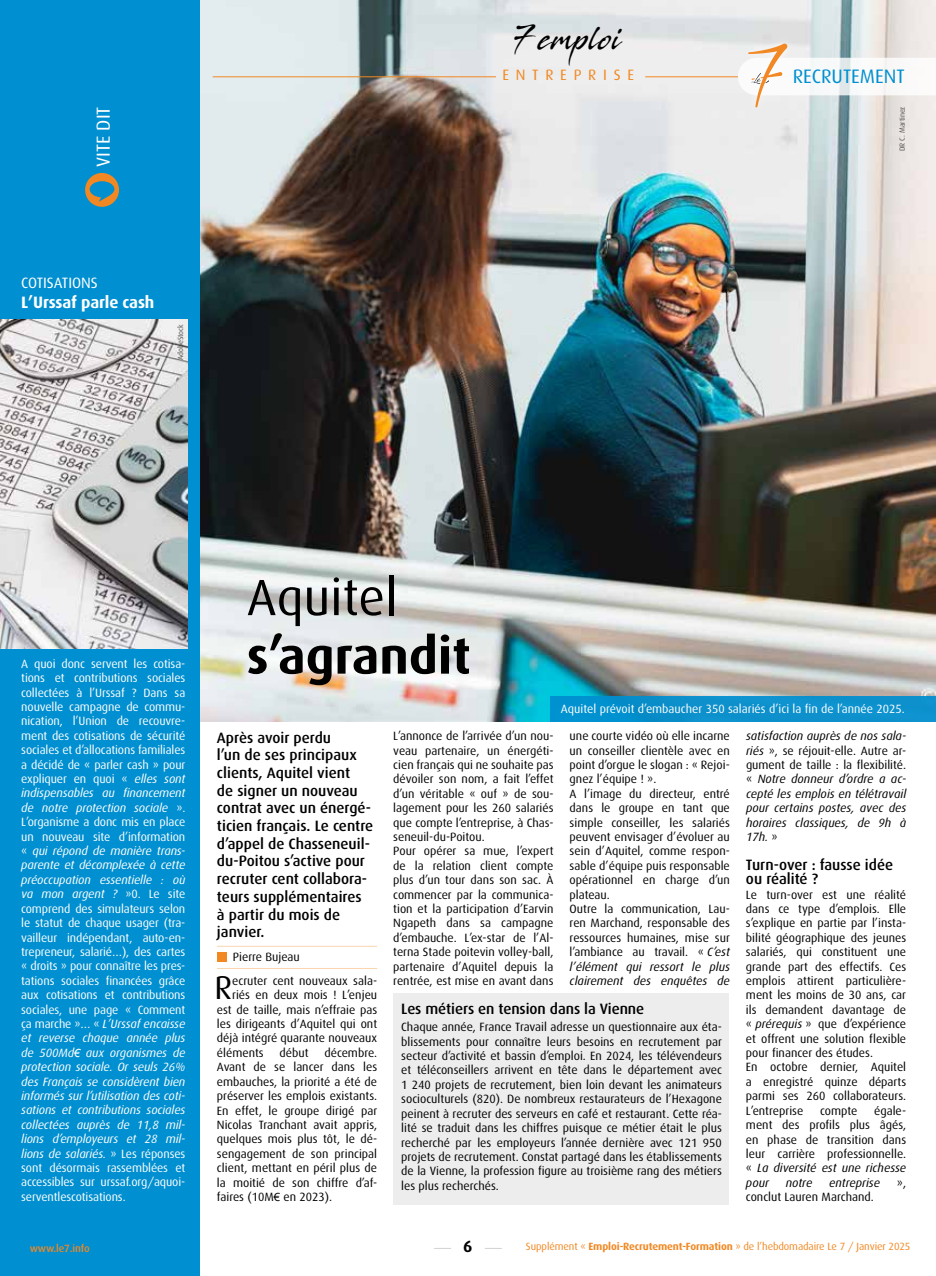
<style>
.page{position:relative;width:936px;height:1276px;background:#fff}
.page>*{position:absolute;margin:0;border:0;box-sizing:border-box;transform-origin:0 0}
.t1{font:700 51px "Dax";color:#000}
.t2{font:51px "Dax";color:#000}
.t3{font:33px "Dax";color:#000}
.t4{font:32.1px "Stingray";letter-spacing:.04em;color:#000;scale:.74 1}
.t5{font:19.5px "Dax";color:#008fd0}
.t6{font:18.9px "Dax";color:#fff}
.t7{font:700 16.5px "Dax";letter-spacing:-.01em;color:#fff}
.t8{font:700 16.5px "Dax";color:#000}
.t9{font:500 15px/17.7px "Dax";color:#000}
.t10{font:15px "Dax";color:#fff}
.t11{font:15px "Dax";letter-spacing:.45em;color:#f18821}
.t12{font:12px/14.4px "Dax";color:#000;text-align:justify}
.t13{font:12px/14.4px "Dax";letter-spacing:-.01em;color:#fff;text-align:justify}
.t14{font:italic 12px/14.4px "Dax";color:#000;text-align:justify}
.t15{font:10.5px "Dax";letter-spacing:-.01em;color:#f18823}
.t16{font:500 10.5px "Dax";letter-spacing:-.01em;color:#f18823}
.t17{font:7.5px "Dax";letter-spacing:-.01em;color:#424241}
.s1{font-style:italic}
.s2{font-family:"Arial";font-style:italic;font-size:11.25px}
.s3{font-family:"Arial";font-size:11.25px}
.s4{font-style:normal}
.s5{font-weight:700}
</style>
<div class="page">
<img style="left:200px;top:0;width:735px;height:722px">
<div style="left:0;top:0;width:200px;height:1276px;background:#008fd0"></div>
<hr style="left:217px;top:946px;width:160px;height:1px;background:#f18821">
<div style="left:217px;top:952px;width:9px;height:9px;background:#f18821"></div>
<hr style="left:217px;top:968px;width:160px;height:1px;background:#f18821">
<hr style="left:213px;top:77px;width:283px;height:1px;background:#f18821">
<hr style="left:645px;top:77px;width:92px;height:1px;background:#f18821">
<svg style="left:85px;top:173px;width:34px;height:34px"></svg>
<div style="left:550px;top:696px;width:385px;height:26px;background:linear-gradient(to right,#0290cd,#1292cd)"></div>
<img style="left:0;top:320px;width:187px;height:328px">
<svg style="left:434px;top:1248px;width:17px;height:1px"></svg>
<svg style="left:485px;top:1248px;width:17px;height:1px"></svg>
<div style="left:741px;top:36px;width:53px;height:78px;background:#e2e3e3"></div>
<svg style="left:737px;top:43px;width:198px;height:65px"></svg>
<div style="left:393px;top:993px;width:336px;height:211px;background:#ededed"></div>
<h3 class="t6" style="left:93px;top:167px;width:62px;rotate:-90deg">VITE DIT</h3>
<p class="t10" style="left:21px;top:274px;width:78px">COTISATIONS</p>
<h3 class="t7" style="left:21px;top:293px;width:135px">L’Urssaf parle cash</h3>
<p class="t17" style="left:176px;top:360px;width:37px;rotate:-90deg">AdobeStock</p>
<h3 class="t4" style="left:512px;top:17px;width:149px">7 emploi</h3>
<p class="t11" style="left:502px;top:66px;width:133px">ENTREPRISE</p>
<h3 class="t5" style="left:792px;top:66px;width:113px">RECRUTEMENT</h3>
<p class="t17" style="left:897px;top:151px;width:46px;rotate:-90deg">DR C. Martinez</p>
<p class="t13" style="left:21px;top:656px;width:166px">A quoi donc servent les cotisa&shy;tions et contributions sociales collectées à l’Urssaf ? Dans sa nouvelle campagne de commu&shy;nication, l’Union de recouvre&shy;ment des cotisations de sécurité sociales et d’allocations familiales a décidé de « parler cash » pour expliquer en quoi « <span class="s1">elles sont indispensables au financement de notre protection sociale</span> ».<br>L’organisme a donc mis en place un nouveau site d’information « <span class="s1">qui répond de manière trans&shy;parente et décomplexée à cette préoccupation essentielle : où va mon argent ?</span> »0. Le site comprend des simulateurs selon le statut de chaque usager (tra&shy;vailleur indépendant, auto-en&shy;trepreneur, salarié…), des cartes « droits » pour connaître les pres&shy;tations sociales financées grâce aux cotisations et contributions sociales, une page « Comment ça marche »… « <span class="s1">L’Urssaf encaisse et reverse chaque année plus de 500Md</span><span class="s2">€</span> <span class="s1">aux organismes de protection sociale. Or seuls 26% des Français se considèrent bien informés sur l’utilisation des coti&shy;sations et contributions sociales collectées auprès de 11,8 mil&shy;lions d’employeurs et 28 mil&shy;lions de salariés.</span> » Les réponses sont désormais rassemblées et accessibles sur urssaf.org/aquoi&shy;serventlescotisations.</p>
<h1 class="t2" style="left:247px;top:569px;width:152px">Aquitel</h1>
<h1 class="t1" style="left:247px;top:627px;width:225px">s’agrandit</h1>
<p class="t13" style="left:561px;top:701px;width:345px">Aquitel prévoit d’embaucher 350 salariés d’ici la fin de l’année 2025.</p>
<p class="t9" style="left:217px;top:728px;width:158px">Après avoir perdu<br>l’un de ses principaux clients, Aquitel vient<br>de signer un nouveau contrat avec un énergé&shy;ticien français. Le centre d’appel de Chasseneuil&shy;du-Poitou s’active pour recruter cent collabora&shy;teurs supplémentaires<br>à partir du mois de janvier.</p>
<p class="t12" style="left:233px;top:949px;width:68px">Pierre Bujeau</p>
<h2 class="t3" style="left:214px;top:969px;width:19px">R</h2>
<p class="t12" style="left:232px;top:973px;width:146px">ecruter cent nouveaux sala-</p>
<p class="t12" style="left:232px;top:988px;width:146px">riés en deux mois ! L’enjeu</p>
<p class="t12" style="left:217px;top:1002px;width:162px">est de taille, mais n’effraie pas</p>
<p class="t12" style="left:217px;top:1017px;width:162px">les dirigeants d’Aquitel qui ont</p>
<p class="t12" style="left:217px;top:1031px;width:162px">déjà intégré quarante nouveaux</p>
<p class="t12" style="left:217px;top:1045px;width:48px">éléments</p>
<p class="t12" style="left:279px;top:1045px;width:31px">début</p>
<p class="t12" style="left:217px;top:1045px;width:162px;text-indent:107px">décembre.<br>Avant de se lancer dans les embauches, la priorité a été de préserver les emplois existants.<br>En effet, le groupe dirigé par Nicolas Tranchant avait appris, quelques mois plus tôt, le dé&shy;sengagement de son principal client, mettant en péril plus de la moitié de son chiffre d’af&shy;faires (10M<span class="s3">€</span> en 2023).</p>
<p class="t12" style="left:393px;top:729px;width:162px;text-align:left">L’annonce de l’arrivée d’un nou&shy;veau partenaire, un énergéti&shy;cien français qui ne souhaite pas dévoiler son nom, a fait l’effet d’un véritable « ouf » de sou&shy;lagement pour les 260 salariés que compte l’entreprise, à Chas&shy;seneuil-du-Poitou.<br>Pour opérer sa mue, l’expert de la relation client compte plus d’un tour dans son sac. À commencer par la communica&shy;tion et la participation d’Earvin<br>Ngapeth dans sa campagne d’embauche. L’ex-star de l’Al&shy;terna Stade poitevin volley-ball, partenaire d’Aquitel depuis la rentrée, est mise en avant dans</p>
<p class="t12" style="left:569px;top:729px;width:162px;text-align:left">une courte vidéo où elle incarne un conseiller clientèle avec en point d’orgue le slogan : « Rejoi&shy;gnez l’équipe ! ».<br>A l’image du directeur, entré dans le groupe en tant que simple conseiller, les salariés peuvent envisager d’évoluer au sein d’Aquitel, comme respon&shy;sable d’équipe puis responsable opérationnel en charge d’un plateau.<br>Outre la communication, Lau&shy;ren Marchand, responsable des ressources humaines, mise sur l’ambiance au travail. « <span class="s1">C’est l’élément qui ressort le plus clairement des enquêtes de</span></p>
<p class="t14" style="left:746px;top:729px;width:162px">satisfaction auprès de nos sala&shy;riés <span class="s4">», se réjouit-elle. Autre ar&shy;gument de taille : la flexibilité. «</span> Notre donneur d’ordre a ac&shy;cepté les emplois en télétravail pour certains postes, avec des horaires classiques, de 9h à 17h. <span class="s4">»</span></p>
<p class="t9" style="left:746px;top:857px;width:149px;line-height:14.4px">Turn-over : fausse idée ou réalité ?</p>
<p class="t12" style="left:746px;top:887px;width:162px;text-align:left">Le turn-over est une réalité dans ce type d’emplois. Elle s’explique en partie par l’insta&shy;bilité géographique des jeunes salariés, qui constituent une grande part des effectifs. Ces emplois attirent particulière&shy;ment les moins de 30 ans, car ils demandent davantage de « <span class="s1">prérequis</span> » que d’expérience et offrent une solution flexible pour financer des études.<br>En octobre dernier, Aquitel a enregistré quinze départs parmi ses 260 collaborateurs.<br>L’entreprise</p>
<p class="t9" style="left:401px;top:1000px;width:244px">Les métiers en tension dans la Vienne</p>
<p class="t12" style="left:401px;top:1020px;width:322px">Chaque année, France Travail adresse un questionnaire aux éta&shy;blissements pour connaître leurs besoins en recrutement par secteur d’activité et bassin d’emploi. En 2024, les télévendeurs et téléconseillers arrivent en tête dans le département avec 1 240 projets de recrutement, bien loin devant les animateurs socioculturels (820). De nombreux restaurateurs de l’Hexagone peinent à recruter des serveurs en café et restaurant. Cette réa&shy;lité se traduit dans les chiffres puisque ce métier était le plus recherché par les employeurs l’année dernière avec 121 950 projets de recrutement. Constat partagé dans les établissements de la Vienne, la profession figure au troisième rang des métiers les plus recherchés.</p>
<p class="t12" style="left:746px;top:1103px;width:162px;text-indent:128px">égale&shy;ment des profils plus âgés, en phase de transition dans leur carrière professionnelle. « <span class="s1">La diversité est une richesse pour</span></p>
<p class="t12" style="left:820px;top:1103px;width:39px">compte</p>
<p class="t14" style="left:785px;top:1175px;width:28px">notre</p>
<p class="t14" style="left:829px;top:1175px;width:52px">entreprise</p>
<p class="t12" style="left:896px;top:1175px;width:11px">»,</p>
<p class="t12" style="left:746px;top:1190px;width:129px">conclut Lauren Marchand.</p>
<p class="t16" style="left:30px;top:1242px;width:62px">www.le7.info</p>
<h3 class="t8" style="left:463px;top:1237px;width:11px">6</h3>
<p class="t15" style="left:526px;top:1240px;width:386px">Supplément « <span class="s5">Emploi-Recrutement-Formation</span> » de l’hebdomadaire Le 7 / Janvier 2025</p>
</div>
